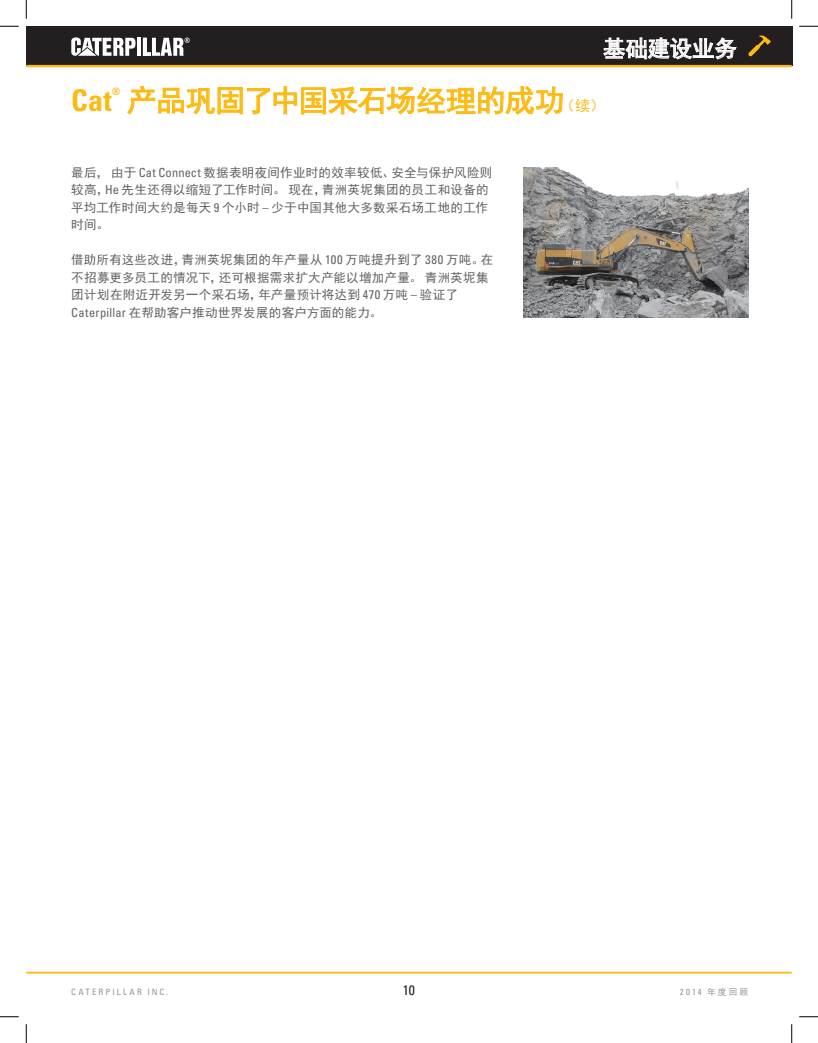
<style>
.page{position:relative;width:818px;height:1043px;background:#fff}
.page>*{position:absolute;margin:0;border:0;box-sizing:border-box;transform-origin:0 0}
.t1{font:30px "Sim Hei";letter-spacing:-.02em;color:#fcba13}
.t2{font:700 condensed 30px "Univers LT Std";color:#fcba13}
.t3{font:22.5px "Sim Hei";letter-spacing:-.01em;color:#fff}
.t4{font:condensed 13.75px "Univers LT Std";color:#231f20}
.t5{font:12.5px/17.5px "Sim Hei";letter-spacing:.025em;color:#636366}
.t6{font:700 condensed 10.25px "Univers LT Std";color:#fcba13}
.t7{font:condensed 8.75px "Univers LT Std";letter-spacing:.24em;color:#939598}
.s1{font-size:15px}
.s2{font-family:"Univers LT Std";font-stretch:condensed}
.s3{font-family:"Sim Hei";font-stretch:normal}
</style>
<div class="page">
<hr style="left:26px;top:971px;width:765px;height:2px;background:#fcba13">
<svg style="left:127px;top:86px;width:436px;height:29px"></svg>
<img style="left:523px;top:168px;width:225px;height:149px">
<div style="left:26px;top:26px;width:766px;height:39px;background:#231f20"></div>
<hr style="left:26px;top:65px;width:765px;height:2px;background:#fcba13">
<svg style="left:603px;top:38px;width:133px;height:21px"></svg>
<svg style="left:748px;top:35px;width:23px;height:22px"></svg>
<hr style="left:137px;top:38px;width:4px;height:18px;background:#fff">
<svg style="left:71px;top:37px;width:64px;height:19px"></svg>
<svg style="left:143px;top:38px;width:47px;height:18px"></svg>
<svg style="left:0;top:25px;width:19px;height:2px"></svg>
<svg style="left:799px;top:25px;width:19px;height:2px"></svg>
<svg style="left:0;top:1016px;width:19px;height:1px"></svg>
<svg style="left:799px;top:1016px;width:19px;height:1px"></svg>
<svg style="left:25px;top:0;width:2px;height:19px"></svg>
<svg style="left:25px;top:1024px;width:2px;height:18px"></svg>
<svg style="left:791px;top:0;width:1px;height:19px"></svg>
<svg style="left:791px;top:1024px;width:1px;height:18px"></svg>
<h2 class="t3" style="left:657px;top:37px;width:91px">章节标题</h2>
<h2 class="t3" style="left:603px;top:37px;width:135px">基础建设业务</h2>
<h1 class="t2" style="left:71px;top:82px;width:42px">Cat</h1>
<p class="t6" style="left:112px;top:85px;width:10px">®</p>
<h1 class="t1" style="left:127px;top:85px;width:479px">产品巩固了中国采石场经理的成功<span class="s1">（续）</span></h1>
<p class="t5" style="left:71px;top:163px;width:422px">最后，由于 <span class="s2">Cat Connect</span> 数据表明夜间作业时的效率较低、安全与保护风险则较高，<span class="s2">He</span> 先生还得以缩短了工作时间。现在，青洲英坭集团的员工和设备的平均工作时间大约是每天 <span class="s2">9</span> 个小时 <span class="s2">–</span> 少于中国其他大多数采石场工地的工作时间。</p>
<p class="t5" style="left:71px;top:251px;width:423px">借助所有这些改进，青洲英坭集团的年产量从 <span class="s2">100</span> 万吨提升到了 <span class="s2">380</span> 万吨。在不招募更多员工的情况下，还可根据需求扩大产能以增加产量。青洲英坭集团计划在附近开发另一个采石场，年产量预计将达到 <span class="s2">470</span> 万吨 <span class="s2">–</span> 验证了<span class="s2">Caterpillar</span> 在帮助客户推动世界发展的客户方面的能力。</p>
<p class="t4" style="left:403px;top:981px;width:14px">10</p>
<p class="t7" style="left:71px;top:986px;width:99px">CATERPILLAR INC.</p>
<p class="t7" style="left:680px;top:986px;width:70px">2014 <span class="s3">年度回顾</span></p>
</div>
